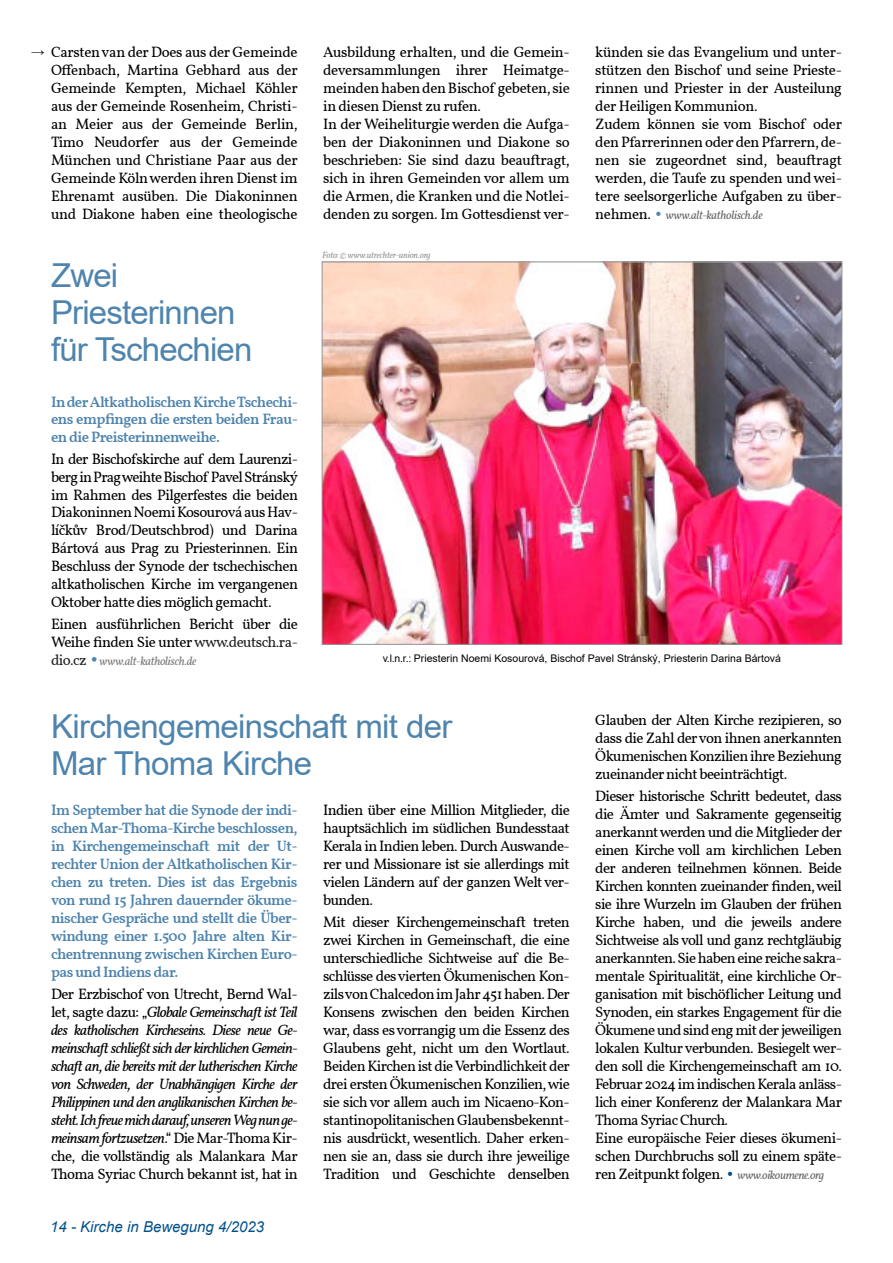
<style>
.page{position:relative;width:893px;height:1263px;background:#fff}
.page>*{position:absolute;margin:0;border:0;box-sizing:border-box;transform-origin:0 0}
.t1{font:33px/37px "Arial";letter-spacing:-.02em;color:#4e84ad}
.t2{font:15px/18px "Vollkorn";letter-spacing:-.04em;color:#000;text-align:justify}
.t3{font:italic 15px/18px "Vollkorn";letter-spacing:-.04em;color:#000;text-align:justify}
.t4{font:500 15px/18px "Vollkorn";letter-spacing:-.035em;color:#4e84ad;text-align:justify}
.t5{font:italic 15px "Arial";color:#005189}
.t6{font:13.5px "Arial";color:#231f20}
.t7{font:italic 12px "Vollkorn";letter-spacing:-.025em;color:rgb(0 0 0/.6)}
.t8{font:italic 12px "Vollkorn";letter-spacing:-.025em;color:rgb(35 31 32/.6)}
.t9{font:10.5px "Arial";color:#000}
.t10{font:italic 9px "Vollkorn";letter-spacing:-.025em;color:#939598}
.s1{font-style:normal;font-size:15px;color:#000}
.s2{font-family:"Eras ITC";font-weight:300;font-style:normal;font-size:15px;color:#4e84ad}
.s3{color:#231f20}
.s4{font-style:normal;font-size:15px;color:#231f20}
.s5{font-family:"Eras ITC";font-weight:300;font-style:normal;font-size:16.5px;color:#4e84ad}
.s6{font-style:normal}
.s7{font-family:"Eras ITC";font-weight:300;color:#005189}
.s8{font-style:italic;font-size:12px;color:rgb(0 0 0/.6)}
</style>
<div class="page">
<hr style="left:892px;top:0;width:1px;height:128px;background:#005189">
<img style="left:324px;top:264px;width:516px;height:378px">
<p class="t2" style="left:51px;top:45px;width:248px">Carstenvan der Does aus der Gemeinde Offenbach, Martina Gebhard aus der Gemeinde Kempten, Michael Köhler aus der Gemeinde Rosenheim, Christi&shy;an Meier aus der Gemeinde Berlin, Timo Neudorfer aus der Gemeinde München und Christiane Paar aus der Gemeinde Kölnwerden ihren Dienst im Ehrenamt ausüben. Die Diakoninnen und Diakone haben eine theologische</p>
<p class="t2" style="left:323px;top:45px;width:248px;text-align:left">Ausbildung erhalten, und die Gemein&shy;deversammlungen ihrer Heimatge&shy;meinden haben denBischof gebeten, sie in diesen Dienst zu rufen.<br>In der Weiheliturgie werden die Aufga&shy;ben der Diakoninnen und Diakone so beschrieben: Sie sind dazu beauftragt, sich in ihren Gemeinden vor allem um die Armen, die Kranken und die Notlei&shy;denden zu sorgen. Im Gottesdienst ver-</p>
<p class="t2" style="left:595px;top:45px;width:248px;text-align:left">künden sie das Evangelium und unter&shy;stützen den Bischof und seine Prieste&shy;rinnen und Priester in der Austeilung der Heiligen Kommunion.<br>Zudem können sie vom Bischof oder den Pfarrerinnen oder den Pfarrern, de&shy;nen sie zugeordnet sind, beauftragt werden, die Taufe zu spenden und wei&shy;tere seelsorgerliche Aufgaben zu über-</p>
<p class="t6" style="left:31px;top:46px;width:15px">→</p>
<p class="t7" style="left:595px;top:210px;width:169px"><span class="s1">nehmen.</span> <span class="s2">•</span> www.alt-katholisch.de</p>
<h1 class="t1" style="left:51px;top:260px;width:203px">Zwei<br>Priesterinnen für Tschechien</h1>
<p class="t4" style="left:51px;top:394px;width:248px">InderAltkatholischenKircheTschechi&shy;ens empfingen die ersten beiden Frau&shy;en die Preisterinnenweihe.</p>
<p class="t2" style="left:51px;top:452px;width:248px">In der Bischofskirche auf dem Laurenzi&shy;berg inPragweihteBischof PavelStránský im Rahmen des Pilgerfestes die beiden DiakoninnenNoemiKosourováausHav&shy;líčkův Brod/Deutschbrod) und Darina Bártová aus Prag zu Priesterinnen. Ein Beschluss der Synode der tschechischen altkatholischen Kirche im vergangenen Oktober hatte dies möglich gemacht.</p>
<p class="t2" style="left:51px;top:617px;width:248px">Einen ausführlichen Bericht über die<br>Weihe finden Sie unter<span class="s3">www.deutsch.ra-</span></p>
<p class="t8" style="left:51px;top:656px;width:147px"><span class="s4">dio.cz</span> <span class="s5">•</span>www.alt-katholisch.de</p>
<p class="t10" style="left:322px;top:251px;width:110px">Foto: © www.utrechter-union.org</p>
<p class="t9" style="left:383px;top:654px;width:400px">v.l.n.r.: Priesterin Noemi Kosourová, Bischof Pavel Stránský, Priesterin Darina Bártová</p>
<h1 class="t1" style="left:51px;top:710px;width:403px;line-height:37.5px">Kirchengemeinschaft mit der<br>Mar Thoma Kirche</h1>
<p class="t4" style="left:51px;top:802px;width:248px">Im September hat die Synode der indi&shy;schen Mar-Thoma-Kirche beschlossen, in Kirchengemeinschaft mit der Ut&shy;rechter Union der Altkatholischen Kir&shy;chen zu treten. Dies ist das Ergebnis von rund 15 Jahren dauernder ökume&shy;nischer Gespräche und stellt die Über&shy;windung einer 1.500 Jahre alten Kir&shy;chentrennung zwischen Kirchen Euro&shy;pas und Indiens dar.</p>
<p class="t3" style="left:51px;top:987px;width:248px"><span class="s6">Der Erzbischof von Utrecht, Bernd Wal&shy;let, sagte dazu: „</span>Globale Gemeinschaftist Teil des katholischen Kircheseins. Diese neue Ge&shy;meinschaftschließt sich der kirchlichen Gemein&shy;schaftan, die bereits mit der lutherischen Kirche von Schweden, der Unabhängigen Kirche der Philippinen und den anglikanischen Kirchen be&shy;steht.Ichfreuemichdarauf,unserenWegnunge&shy;meinsamfortzusetzen<span class="s6">.“ Die Mar-Thoma Kir&shy;che, die vollständig als Malankara Mar Thoma Syriac Church bekannt ist, hat in</span></p>
<p class="t5" style="left:50px;top:1221px;width:215px">14 - Kirche in Bewegung 4/2023</p>
<p class="t2" style="left:323px;top:802px;width:248px">Indien über eine Million Mitglieder, die hauptsächlich im südlichen Bundesstaat Kerala in Indien leben. Durch Auswande&shy;rer und Missionare ist sie allerdings mit vielen Ländern auf der ganzen Welt ver&shy;bunden.</p>
<p class="t2" style="left:323px;top:915px;width:248px">Mit dieser Kirchengemeinschaft treten zwei Kirchen in Gemeinschaft, die eine unterschiedliche Sichtweise auf die Be&shy;schlüsse desvierten Ökumenischen Kon&shy;zilsvonChalcedon im Jahr451haben.Der Konsens zwischen den beiden Kirchen war, dass esvorrangig um die Essenz des Glaubens geht, nicht um den Wortlaut.<br>Beiden Kirchen ist dieVerbindlichkeit der drei ersten Ökumenischen Konzilien,wie sie sich vor allem auch im Nicaeno-Kon&shy;stantinopolitanischen Glaubensbekennt&shy;nis ausdrückt, wesentlich. Daher erken&shy;nen sie an, dass sie durch ihre jeweilige Tradition und Geschichte denselben</p>
<p class="t2" style="left:595px;top:712px;width:248px">Glauben der Alten Kirche rezipieren, so dass die Zahl dervon ihnen anerkannten Ökumenischen Konzilien ihre Beziehung zueinander nicht beeinträchtigt.</p>
<p class="t2" style="left:595px;top:789px;width:248px;text-align:left">Dieser historische Schritt bedeutet, dass die Ämter und Sakramente gegenseitig anerkanntwerden und die Mitglieder der einen Kirche voll am kirchlichen Leben der anderen teilnehmen können. Beide Kirchen konnten zueinander finden,weil sie ihre Wurzeln im Glauben der frühen Kirche haben, und die jeweils andere Sichtweise als voll und ganz rechtgläubig anerkannten.Siehabeneine reiche sakra&shy;mentale Spiritualität, eine kirchliche Or&shy;ganisation mit bischöflicher Leitung und Synoden, ein starkes Engagement für die Ökumene und sind eng mit der jeweiligen lokalen Kultur verbunden. Besiegelt wer&shy;den soll die Kirchengemeinschaft am 10.<br>Februar 2024 im indischen Kerala anläss&shy;lich einer Konferenz der Malankara Mar Thoma Syriac Church.<br>Eine europäische Feier dieses ökumeni&shy;schen Durchbruchs soll zu einem späte&shy;ren Zeitpunkt folgen.<span class="s7">•</span> <span class="s8">www.oikoumene.org</span></p>
</div>
